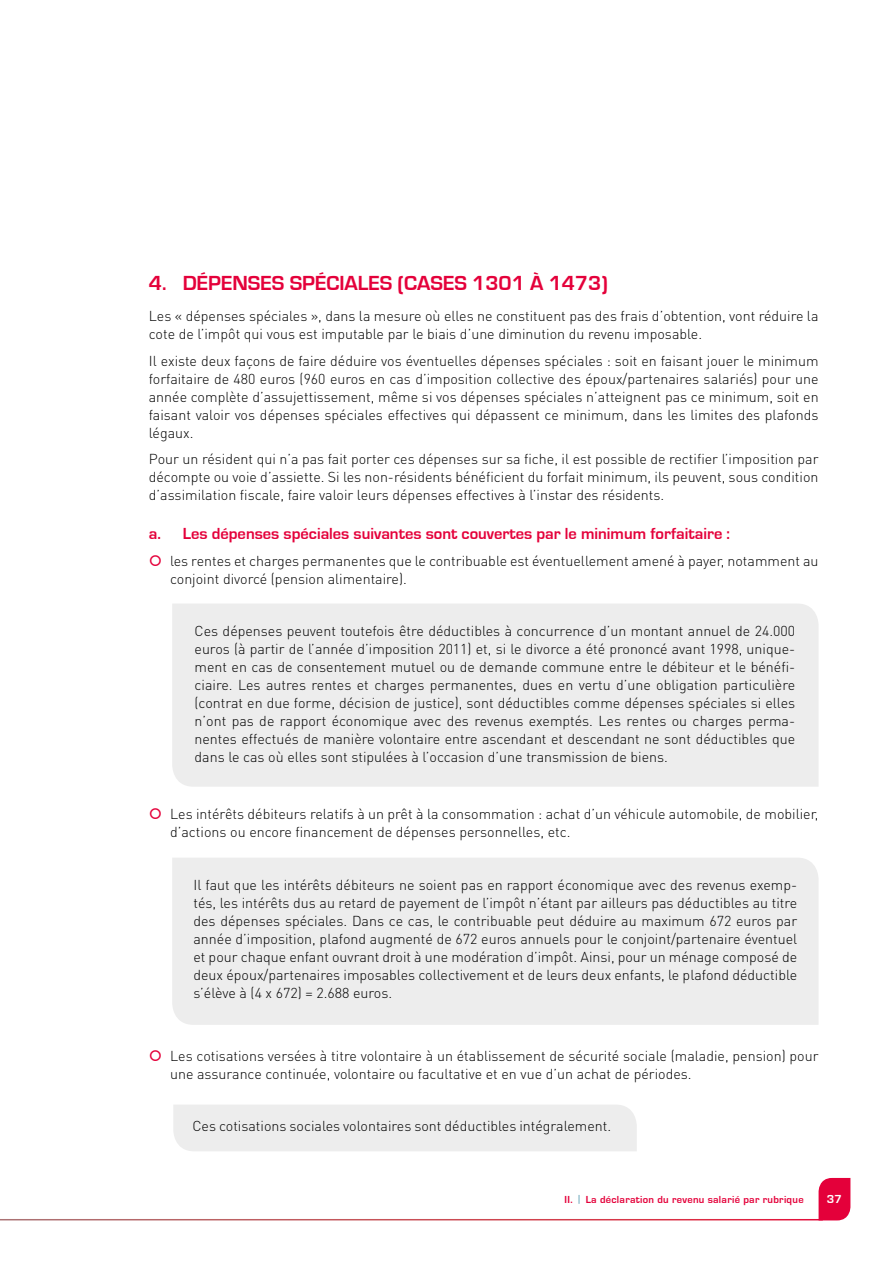
<style>
.page{position:relative;width:893px;height:1263px;background:#fff}
.page>*{position:absolute;margin:0;border:0;box-sizing:border-box;transform-origin:0 0}
.t1{font:700 21px "Eurostile";color:#e4003a}
.t2{font:700 16.5px "Eurostile";color:#e4003a}
.t3{font:300 14.25px/18px "DIN Pro";color:#000}
.t4{font:700 12px "Eurostile";color:#fff}
.t5{font:700 10.5px "Eurostile";letter-spacing:.03em;color:#e4003a}
.s1{font-weight:400;color:#4892a9}
</style>
<div class="page">
<svg style="left:819px;top:1178px;width:31px;height:42px"></svg>
<div style="left:172px;top:604px;width:647px;height:183px;background:#ededed"></div>
<div style="left:172px;top:858px;width:647px;height:167px;background:#ededed"></div>
<div style="left:173px;top:1105px;width:464px;height:46px;background:#ededed"></div>
<h1 class="t1" style="left:149px;top:272px;width:461px">4. Dépenses spéciales (cases 1301 à 1473)</h1>
<p class="t3" style="left:149px;top:306px;width:671px">Les « dépenses spéciales », dans la mesure où elles ne constituent pas des frais d’obtention, vont réduire la cote de l’impôt qui vous est imputable par le biais d’une diminution du revenu imposable.</p>
<p class="t3" style="left:149px;top:351px;width:671px;text-align:justify">Il existe deux façons de faire déduire vos éventuelles dépenses spéciales : soit en faisant jouer le minimum forfaitaire de 480 euros (960 euros en cas d’imposition collective des époux/partenaires salariés) pour une année complète d’assujettissement, même si vos dépenses spéciales n’atteignent pas ce minimum, soit en faisant valoir vos dépenses spéciales effectives qui dépassent ce minimum, dans les limites des plafonds légaux.</p>
<p class="t3" style="left:149px;top:449px;width:671px;text-align:justify">Pour un résident qui n’a pas fait porter ces dépenses sur sa fiche, il est possible de rectifier l’imposition par décompte ou voie d’assiette. Si les non-résidents bénéficient du forfait minimum, ils peuvent, sous condition d’assimilation fiscale, faire valoir leurs dépenses effectives à l’instar des résidents.</p>
<p class="t2" style="left:149px;top:525px;width:583px">a. Les dépenses spéciales suivantes sont couvertes par le minimum forfaitaire :</p>
<p class="t3" style="left:170px;top:551px;width:650px">les rentes et charges permanentes que le contribuable est éventuellement amené à payer, notamment au conjoint divorcé (pension alimentaire).</p>
<p class="t3" style="left:195px;top:621px;width:602px;text-align:justify">Ces dépenses peuvent toutefois être déductibles à concurrence d’un montant annuel de 24.000 euros (à partir de l’année d’imposition 2011) et, si le divorce a été prononcé avant 1998, unique&shy;ment en cas de consentement mutuel ou de demande commune entre le débiteur et le bénéfi&shy;ciaire. Les autres rentes et charges permanentes, dues en vertu d’une obligation particulière (contrat en due forme, décision de justice), sont déductibles comme dépenses spéciales si elles n’ont pas de rapport économique avec des revenus exemptés. Les rentes ou charges perma&shy;nentes effectués de manière volontaire entre ascendant et descendant ne sont déductibles que dans le cas où elles sont stipulées à l’occasion d’une transmission de biens.</p>
<p class="t3" style="left:170px;top:804px;width:650px">Les intérêts débiteurs relatifs à un prêt à la consommation : achat d’un véhicule automobile, de mobilier, d’actions ou encore financement de dépenses personnelles, etc.</p>
<p class="t3" style="left:193px;top:875px;width:605px;text-align:justify">Il faut que les intérêts débiteurs ne soient pas en rapport économique avec des revenus exemp&shy;tés, les intérêts dus au retard de payement de l’impôt n’étant par ailleurs pas déductibles au titre des dépenses spéciales. Dans ce cas, le contribuable peut déduire au maximum 672 euros par année d’imposition, plafond augmenté de 672 euros annuels pour le conjoint/partenaire éventuel et pour chaque enfant ouvrant droit à une modération d’impôt. Ainsi, pour un ménage composé de deux époux/partenaires imposables collectivement et de leurs deux enfants, le plafond déductible s’élève à (4 x 672) = 2.688 euros.</p>
<p class="t3" style="left:170px;top:1046px;width:650px">Les cotisations versées à titre volontaire à un établissement de sécurité sociale (maladie, pension) pour une assurance continuée, volontaire ou facultative et en vue d’un achat de périodes.</p>
<p class="t3" style="left:192px;top:1117px;width:420px">Ces cotisations sociales volontaires sont déductibles intégralement.</p>
<p class="t5" style="left:565px;top:1194px;width:241px">II. <span class="s1">|</span> La déclaration du revenu salarié par rubrique</p>
<p class="t4" style="left:827px;top:1192px;width:17px">37</p>
</div>
